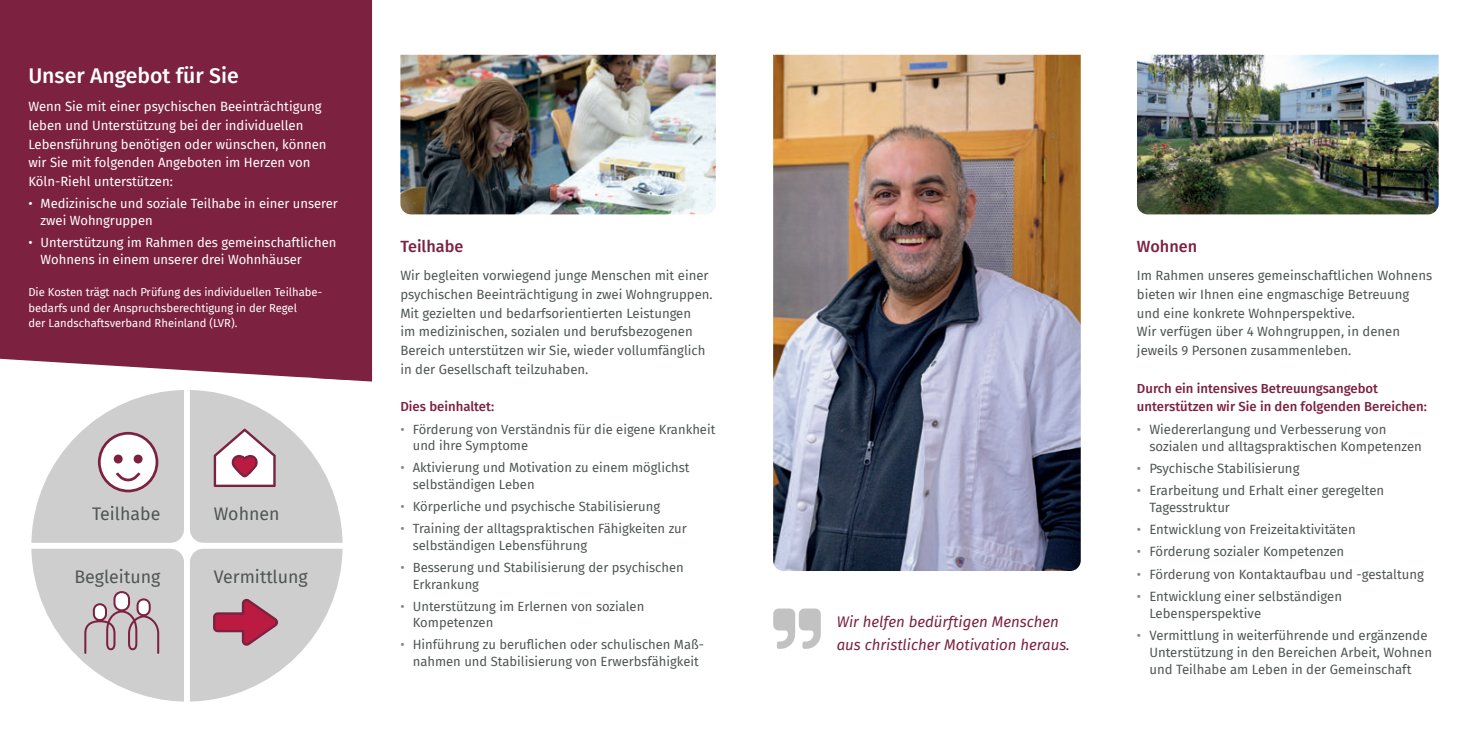
<style>
.page{position:relative;width:1467px;height:745px;background:#fff}
.page>*{position:absolute;margin:0;border:0;box-sizing:border-box;transform-origin:0 0}
.t1{font:500 21.25px "Fira Sans";color:#fff}
.t2{font:17.75px "Fira Sans";color:#515556}
.t3{font:500 16.25px "Fira Sans";color:#7c213f}
.t4{font:italic 15px/22.5px "Fira Sans";color:#7c213f}
.t5{font:13.12px/18.8px "Fira Sans";color:#515556}
.t6{font:13.12px/18.8px "Fira Sans";color:#fff}
.t7{font:500 13.12px/18.8px "Fira Sans";color:#7c213f}
.t8{font:13px/16.8px "Fira Sans";color:#515556}
.t9{font:13px/16.8px "Fira Sans";color:#fff}
.t10{font:11.25px/16px "Fira Sans";color:#fff}
.s1{color:#888889}
</style>
<div class="page">
<div style="left:0;top:0;width:372px;height:381px;background:#7c213f"></div>
<div style="left:19px;top:377px;width:165px;height:165px;background:#fff;border-radius:13px"></div>
<svg style="left:190px;top:548px;width:153px;height:154px"></svg>
<svg style="left:31px;top:548px;width:153px;height:153px"></svg>
<svg style="left:31px;top:390px;width:153px;height:152px"></svg>
<svg style="left:190px;top:377px;width:164px;height:165px"></svg>
<img style="left:400px;top:55px;width:316px;height:159px">
<img style="left:773px;top:55px;width:308px;height:515px">
<img style="left:1137px;top:55px;width:302px;height:159px">
<h1 class="t1" style="left:28px;top:61px;width:212px">Unser Angebot für Sie</h1>
<p class="t6" style="left:28px;top:97px;width:300px">Wenn Sie mit einer psychischen Beeinträchtigung leben und Unterstützung bei der individuellen Lebensführung benötigen oder wünschen, können wir Sie mit folgenden Angeboten im Herzen von Köln-Riehl unterstützen:</p>
<p class="t9" style="left:41px;top:195px;width:299px;text-indent:-12px">• Medizinische und soziale Teilhabe in einer unserer zwei Wohngruppen</p>
<p class="t9" style="left:41px;top:234px;width:297px;text-indent:-12px">• Unterstützung im Rahmen des gemeinschaftlichen<br>Wohnens in einem unserer drei Wohnhäuser</p>
<p class="t10" style="left:28px;top:283px;width:295px">Die Kosten trägt nach Prüfung des individuellen Teilhabe&shy;bedarfs und der Anspruchsberechtigung in der Regel<br>der Landschaftsverband Rheinland (LVR).</p>
<h2 class="t2" style="left:92px;top:501px;width:70px">Teilhabe</h2>
<h2 class="t2" style="left:214px;top:501px;width:67px">Wohnen</h2>
<h2 class="t2" style="left:74px;top:563px;width:87px">Begleitung</h2>
<h2 class="t2" style="left:214px;top:563px;width:96px">Vermittlung</h2>
<p class="t3" style="left:400px;top:235px;width:64px">Teilhabe</p>
<p class="t5" style="left:400px;top:266px;width:314px">Wir begleiten vorwiegend junge Menschen mit einer psychischen Beeinträchtigung in zwei Wohngruppen.<br>Mit gezielten und bedarfsorientierten Leistungen<br>im medizinischen, sozialen und berufsbezogenen Bereich unterstützen wir Sie, wieder vollumfänglich in der Gesellschaft teilzuhaben.</p>
<p class="t7" style="left:400px;top:397px;width:95px">Dies beinhaltet:</p>
<p class="t8" style="left:413px;top:420px;width:304px;text-indent:-12px"><span class="s1">•</span> Förderung von Verständnis für die eigene Krankheit und ihre Symptome</p>
<p class="t8" style="left:413px;top:459px;width:278px;text-indent:-12px"><span class="s1">•</span> Aktivierung und Motivation zu einem möglichst selbständigen Leben</p>
<p class="t8" style="left:400px;top:498px;width:261px"><span class="s1">•</span> Körperliche und psychische Stabilisierung</p>
<p class="t8" style="left:413px;top:520px;width:276px;text-indent:-12px"><span class="s1">•</span> Training der alltagspraktischen Fähigkeiten zur selbständigen Lebensführung</p>
<p class="t8" style="left:413px;top:558px;width:272px;text-indent:-12px"><span class="s1">•</span> Besserung und Stabilisierung der psychischen<br>Erkrankung</p>
<p class="t8" style="left:413px;top:597px;width:233px;text-indent:-12px"><span class="s1">•</span> Unterstützung im Erlernen von sozialen<br>Kompetenzen</p>
<p class="t8" style="left:400px;top:635px;width:305px;text-align:center"><span class="s1">•</span> Hinführung-zu-berufl-ichen-oder--schulischen-Maß&shy;nahmen und Stabilisierung von Erwerbsfähigkeit</p>
<p class="t4" style="left:837px;top:610px;width:235px">Wir helfen bedürftigen Menschen aus christlicher Motivation heraus.</p>
<p class="t3" style="left:1137px;top:235px;width:62px">Wohnen</p>
<p class="t5" style="left:1137px;top:266px;width:297px">Im Rahmen unseres gemeinschaftlichen Wohnens bieten wir Ihnen eine engmaschige Betreuung und eine konkrete Wohnperspektive.<br>Wir verfügen über 4 Wohngruppen, in denen jeweils 9 Personen zusammenleben.</p>
<p class="t7" style="left:1137px;top:378px;width:291px">Durch ein intensives Betreuungs angebot unterstützen wir Sie in den folgenden Bereichen:</p>
<p class="t5" style="left:1149px;top:420px;width:274px;line-height:16.9px;text-indent:-12px"><span class="s1">•</span> Wiedererlangung und Verbesserung von sozialen und alltagspraktischen Kompetenzen</p>
<p class="t5" style="left:1137px;top:458px;width:164px"><span class="s1">•</span> Psychische Stabilisierung</p>
<p class="t5" style="left:1149px;top:481px;width:236px;line-height:16.9px;text-indent:-12px"><span class="s1">•</span> Erarbeitung und Erhalt einer geregelten<br>Tagesstruktur</p>
<p class="t5" style="left:1137px;top:520px;width:220px"><span class="s1">•</span> Entwicklung von Freizeitaktivitäten</p>
<p class="t5" style="left:1137px;top:542px;width:209px"><span class="s1">•</span> Förderung sozialer Kompetenzen</p>
<p class="t5" style="left:1137px;top:564px;width:289px"><span class="s1">•</span> Förderung von Kontaktaufbau und -gestaltung</p>
<p class="t5" style="left:1149px;top:587px;width:194px;line-height:16.9px;text-indent:-12px"><span class="s1">•</span> Entwicklung einer selbständigen<br>Lebensperspektive</p>
<p class="t5" style="left:1149px;top:626px;width:284px;line-height:16.9px;text-indent:-12px"><span class="s1">•</span> Vermittlung in weiterführende und ergänzende<br>Unterstützung in den Bereichen Arbeit, Wohnen und Teilhabe am Leben in der Gemeinschaft</p>
</div>
